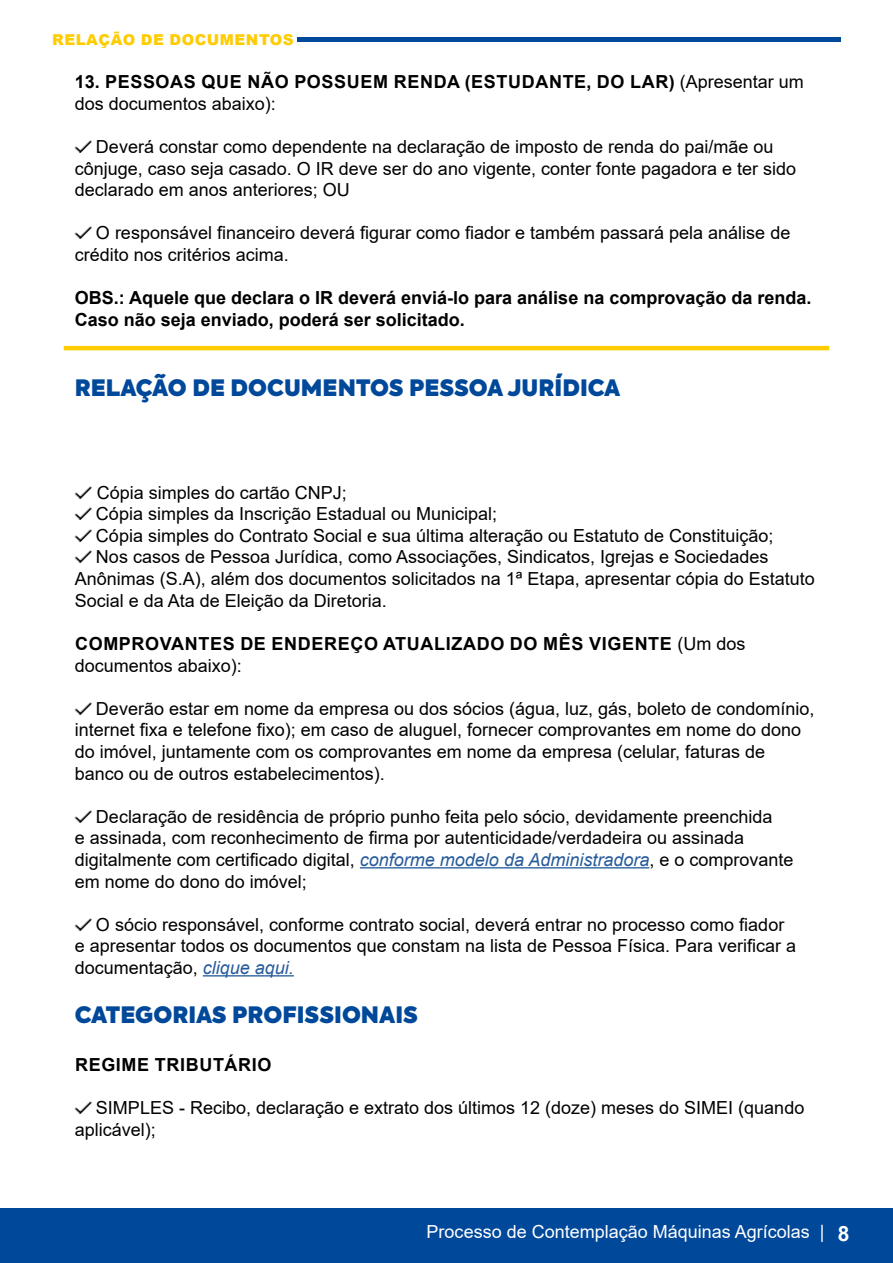
<style>
.page{position:relative;width:893px;height:1263px;background:#fff}
.page>*{position:absolute;margin:0;border:0;box-sizing:border-box;transform-origin:0 0}
.t1{font:800 22.5px "Axiforma";color:#00489a}
.t2{font:700 21px "Arial";color:#fff}
.t3{font:18px/21.6px "Arial";color:#000}
.t4{font:700 18px/21.6px "Arial";letter-spacing:.035em;color:#000}
.t5{font:700 18px/21.6px "Arial";color:#000}
.t6{font:18px "Arial";color:#fff}
.t7{font:900 15px "Arial";letter-spacing:.035em;color:#fc0}
.s1{font-weight:400}
.s2{font-style:italic;color:#275b9b}
</style>
<div class="page">
<div style="left:0;top:1209px;width:893px;height:54px;background:#00489a"></div>
<hr style="left:298px;top:37px;width:543px;height:4px;background:#00489a">
<hr style="left:360px;top:867px;width:289px;height:1px;background:#275b9b">
<hr style="left:203px;top:975px;width:91px;height:1px;background:#275b9b">
<hr style="left:64px;top:346px;width:765px;height:4px;background:#fc0">
<p class="t7" style="left:52px;top:29px;width:243px">RELAÇÃO DE DOCUMENTOS</p>
<p class="t4" style="left:75px;top:71px;width:731px">13. PESSOAS QUE NÃO POSSUEM RENDA (ESTUDANTE, DO LAR) <span class="s1">(Apresentar um dos documentos abaixo):</span></p>
<p class="t3" style="left:75px;top:136px;width:723px;text-indent:21px">Deverá constar como dependente na declaração de imposto de renda do pai/mãe ou cônjuge, caso seja casado. O IR deve ser do ano vigente, conter fonte pagadora e ter sido declarado em anos anteriores; OU</p>
<p class="t3" style="left:75px;top:222px;width:717px;text-indent:21px">O responsável financeiro deverá figurar como fiador e também passará pela análise de crédito nos critérios acima.</p>
<p class="t5" style="left:75px;top:287px;width:738px">OBS.: Aquele que declara o IR deverá enviá-lo para análise na comprovação da renda.<br>Caso não seja enviado, poderá ser solicitado.</p>
<p class="t1" style="left:75px;top:371px;width:547px">RELAÇÃO DE DOCUMENTOS PESSOA JURÍDICA</p>
<p class="t3" style="left:97px;top:481px;width:252px">Cópia simples do cartão CNPJ;</p>
<p class="t3" style="left:96px;top:503px;width:403px">Cópia simples da Inscrição Estadual ou Municipal;</p>
<p class="t3" style="left:96px;top:525px;width:679px">Cópia simples do Contrato Social e sua última alteração ou Estatuto de Constituição;</p>
<p class="t3" style="left:96px;top:546px;width:674px">Nos casos de Pessoa Jurídica, como Associações, Sindicatos, Igrejas e Sociedades</p>
<p class="t3" style="left:75px;top:568px;width:742px">Anônimas (S.A), além dos documentos solicitados na 1ª Etapa, apresentar cópia do Estatuto</p>
<p class="t3" style="left:75px;top:589px;width:314px">Social e da Ata de Eleição da Diretoria.</p>
<p class="t4" style="left:75px;top:633px;width:672px">COMPROVANTES DE ENDEREÇO ATUALIZADO DO MÊS VIGENTE <span class="s1">(Um dos documentos abaixo):</span></p>
<p class="t3" style="left:75px;top:697px;width:741px;text-indent:21px">Deverão estar em nome da empresa ou dos sócios (água, luz, gás, boleto de condomínio, internet fixa e telefone fixo); em caso de aluguel, fornecer comprovantes em nome do dono do imóvel, juntamente com os comprovantes em nome da empresa (celular, faturas de banco ou de outros estabelecimentos).</p>
<p class="t3" style="left:75px;top:805px;width:720px;text-indent:21px">Declaração de residência de próprio punho feita pelo sócio, devidamente preenchida<br>e assinada, com reconhecimento de firma por autenticidade/verdadeira ou assinada digitalmente com certificado digital, <span class="s2">conforme modelo da Administradora</span>, e o comprovante em nome do dono do imóvel;</p>
<p class="t3" style="left:75px;top:913px;width:723px;text-indent:21px">O sócio responsável, conforme contrato social, deverá entrar no processo como fiador e apresentar todos os documentos que constam na lista de Pessoa Física. Para verificar a documentação, <span class="s2">clique aqui.</span></p>
<p class="t1" style="left:75px;top:998px;width:345px">CATEGORIAS PROFISSIONAIS</p>
<p class="t4" style="left:75px;top:1054px;width:198px">REGIME TRIBUTÁRIO</p>
<p class="t3" style="left:75px;top:1097px;width:731px;text-indent:21px">SIMPLES - Recibo, declaração e extrato dos últimos 12 (doze) meses do SIMEI (quando aplicável);</p>
<p class="t6" style="left:427px;top:1220px;width:399px">Processo de Contemplação Máquinas Agrícolas |</p>
<p class="t2" style="left:838px;top:1218px;width:13px">8</p>
</div>
